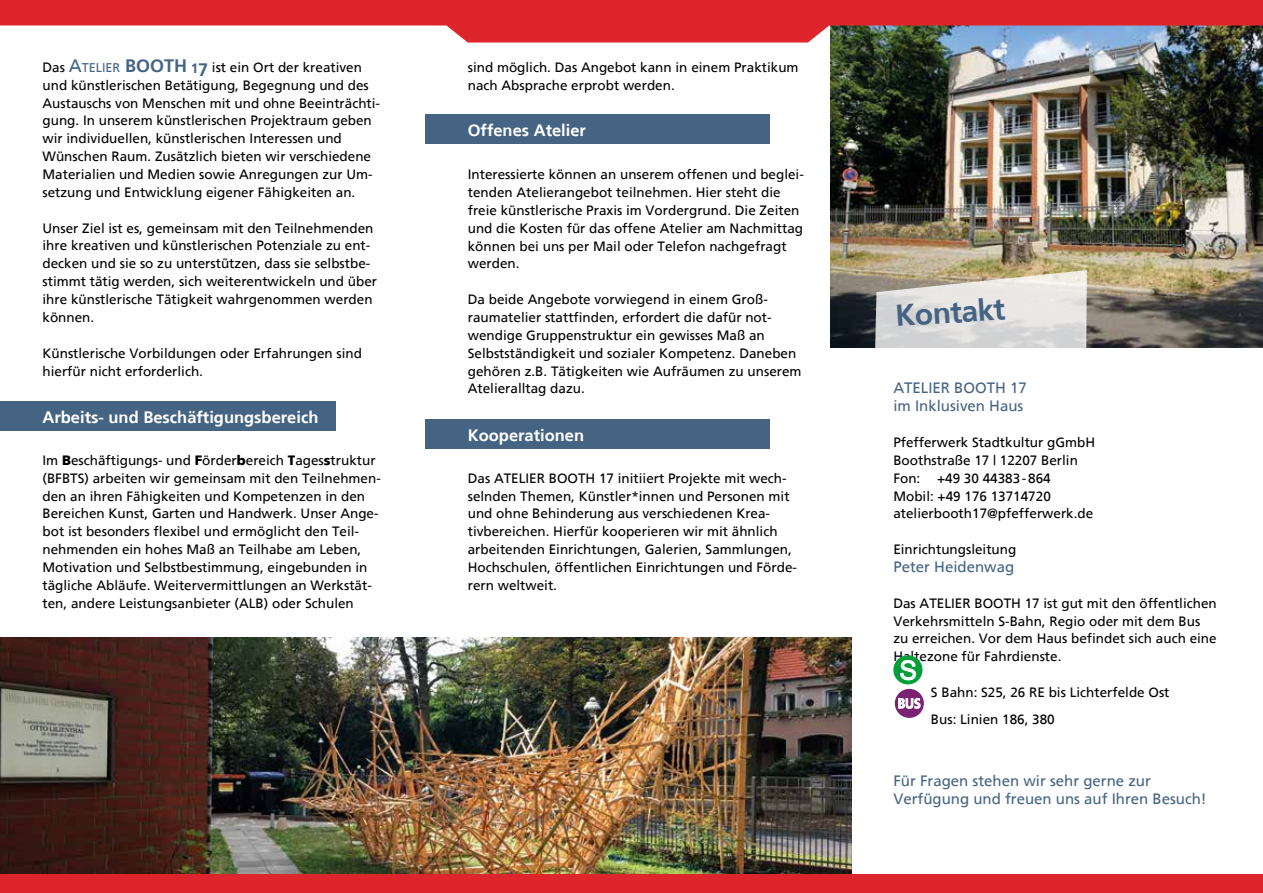
<style>
.page{position:relative;width:1263px;height:893px;background:#fff}
.page>*{position:absolute;margin:0;border:0;box-sizing:border-box;transform-origin:0 0}
.t1{font:700 30px "Frutiger";color:#456383}
.t2{font:26.4px "Arial";color:#fff}
.t3{font:700 16.5px "Frutiger";color:#fff}
.t4{font:15px/17.9px "Frutiger";color:#456383}
.t5{font:13.5px/17.9px "Frutiger";color:#000}
.s1{font-size:18px;color:#456383}
.s2{font-size:12.6px;color:#456383}
.s3{font-weight:700;font-size:18px;color:#456383}
.s4{font-weight:700;color:#456383}
.s5{font-weight:900}
</style>
<div class="page">
<img style="left:0;top:638px;width:851px;height:236px">
<img style="left:830px;top:43px;width:433px;height:304px">
<svg style="left:875px;top:270px;width:212px;height:78px;background:#d6d3cd"></svg>
<div style="left:0;top:401px;width:336px;height:30px;background:#456383"></div>
<div style="left:425px;top:114px;width:345px;height:30px;background:#456383"></div>
<div style="left:425px;top:419px;width:345px;height:29px;background:#456383"></div>
<div style="left:895px;top:689px;width:29px;height:29px;background:#7b2171;border-radius:50%"></div>
<svg style="left:898px;top:698px;width:23px;height:11px"></svg>
<div style="left:894px;top:656px;width:28px;height:28px;background:#009e39;border-radius:50%"></div>
<div style="left:893px;top:655px;width:29px;height:29px;border:1px solid #009e39;border-radius:50%"></div>
<svg style="left:0;top:0;width:1263px;height:43px;background:#d15359"></svg>
<div style="left:0;top:874px;width:1263px;height:19px;background:#dd252b"></div>
<p class="t5" style="left:43px;top:58px;width:339px">Das <span class="s1">A</span><span class="s2">TELIER</span> <span class="s3">BOOTH</span> <span class="s4">1</span><span class="s3">7</span> ist ein Ort der kreativen und künstlerischen Betätigung, Begegnung und des Austauschs von Menschen mit und ohne Beeinträchti&shy;gung. In unserem künstlerischen Projektraum geben wir individuellen, künstlerischen Interessen und Wünschen Raum. Zusätzlich bieten wir verschiedene Materialien und Medien sowie Anregungen zur Um&shy;setzung und Entwicklung eigener Fähigkeiten an.</p>
<p class="t5" style="left:43px;top:219px;width:336px">Unser Ziel ist es, gemeinsam mit den Teilnehmenden ihre kreativen und künstlerischen Potenziale zu ent&shy;decken und sie so zu unterstützen, dass sie selbstbe&shy;stimmt tätig werden, sich weiterentwickeln und über ihre künstlerische Tätigkeit wahrgenommen werden können.</p>
<p class="t5" style="left:43px;top:344px;width:321px">Künstlerische Vorbildungen oder Erfahrungen sind hierfür nicht erforderlich.</p>
<p class="t3" style="left:43px;top:408px;width:277px">Arbeits- und Beschäftigungsbereich</p>
<p class="t5" style="left:43px;top:451px;width:340px">Im <span class="s5">B</span>eschäftigungs- und <span class="s5">F</span>örder<span class="s5">b</span>ereich <span class="s5">T</span>ages<span class="s5">s</span>truktur (BFBTS) arbeiten wir gemeinsam mit den Teilnehmen&shy;den an ihren Fähigkeiten und Kompetenzen in den Bereichen Kunst, Garten und Handwerk. Unser Ange&shy;bot ist besonders flexibel und ermöglicht den Teil&shy;nehmenden ein hohes Maß an Teilhabe am Leben, Motivation und Selbstbestimmung, eingebunden in tägliche Abläufe. Weitervermittlungen an Werkstät&shy;ten, andere Leistungsanbieter (ALB) oder Schulen</p>
<p class="t5" style="left:468px;top:58px;width:332px">sind möglich. Das Angebot kann in einem Praktikum nach Absprache erprobt werden.</p>
<p class="t3" style="left:468px;top:121px;width:120px">Offenes Atelier</p>
<p class="t5" style="left:468px;top:165px;width:338px">Interessierte können an unserem offenen und beglei&shy;tenden Atelierangebot teilnehmen. Hier steht die freie künstlerische Praxis im Vordergrund. Die Zeiten und die Kosten für das offene Atelier am Nachmittag können bei uns per Mail oder Telefon nachgefragt werden.</p>
<p class="t5" style="left:468px;top:290px;width:335px">Da beide Angebote vorwiegend in einem Groß&shy;raumatelier stattfinden, erfordert die dafür not&shy;wendige Gruppenstruktur ein gewisses Maß an Selbstständigkeit und sozialer Kompetenz. Daneben gehören z.B. Tätigkeiten wie Aufräumen zu unserem Atelieralltag dazu.</p>
<p class="t3" style="left:468px;top:425px;width:118px">Kooperationen</p>
<p class="t5" style="left:468px;top:469px;width:331px">Das ATELIER BOOTH 17 initiiert Projekte mit wech&shy;selnden Themen, Künstler*innen und Personen mit und ohne Behinderung aus verschiedenen Krea&shy;tivbereichen. Hierfür kooperieren wir mit ähnlich arbeitenden Einrichtungen, Galerien, Sammlungen, Hochschulen, öffentlichen Einrichtungen und Förde&shy;rern weltweit.</p>
<h1 class="t1" style="left:894px;top:298px;width:111px;rotate:-4deg">Kontakt</h1>
<p class="t4" style="left:893px;top:379px;width:135px">ATELIER BOOTH 17 im Inklusiven Haus</p>
<p class="t5" style="left:893px;top:433px;width:203px">Pfefferwerk Stadtkultur gGmbH<br>Boothstraße 17 | 12207 Berlin<br>Fon: +49 30 44383-864<br>Mobil: +49 176 13714720 atelierbooth17@pfefferwerk.de</p>
<p class="t5" style="left:893px;top:540px;width:125px">Einrichtungsleitung</p>
<p class="t4" style="left:893px;top:558px;width:122px">Peter Heidenwag</p>
<p class="t5" style="left:893px;top:594px;width:325px">Das ATELIER BOOTH 17 ist gut mit den öffentlichen Verkehrsmitteln S-Bahn, Regio oder mit dem Bus zu erreichen. Vor dem Haus befindet sich auch eine Haltezone für Fahrdienste.</p>
<p class="t5" style="left:931px;top:679px;width:240px;line-height:27px">S Bahn: S25, 26 RE bis Lichterfelde Ost<br>Bus: Linien 186, 380</p>
<h2 class="t2" style="left:899px;top:652px;width:19px">S</h2>
<p class="t4" style="left:893px;top:772px;width:315px">Für Fragen stehen wir sehr gerne zur<br>Verfügung und freuen uns auf Ihren Besuch!</p>
</div>
